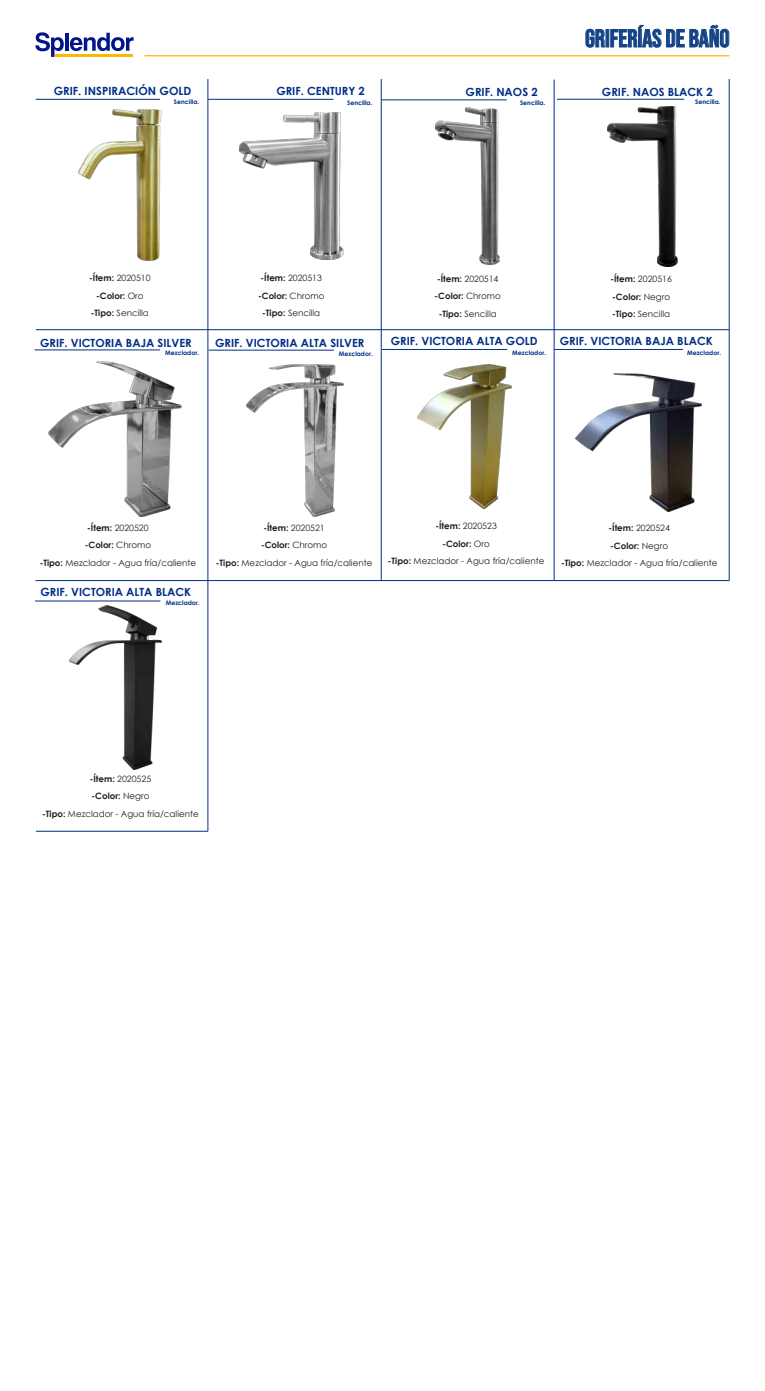
<style>
.page{position:relative;width:765px;height:1391px;background:#fff}
.page>*{position:absolute;margin:0;border:0;box-sizing:border-box;transform-origin:0 0}
.t1{font:25px "Bebas Neue";color:#154387}
.t2{font:700 11.38px "Century Gothic";color:#012e86}
.t3{font:700 11.25px "Century Gothic";color:#012e86}
.t4{font:8.75px/17.5px "Century Gothic";color:#1d1d1b;text-align:center}
.t5{font:700 8.75px/17.5px "Century Gothic";color:#1d1d1b;text-align:center}
.t6{font:700 6.25px "Century Gothic";color:#012e86}
.s1{font-weight:400}
.s2{font-weight:700}
</style>
<div class="page">
<hr style="left:145px;top:55px;width:585px;height:1px;background:#fcb700">
<svg style="left:585px;top:24px;width:145px;height:24px"></svg>
<svg style="left:35px;top:32px;width:29px;height:25px"></svg>
<hr style="left:65px;top:33px;width:4px;height:18px;background:#021689">
<svg style="left:70px;top:33px;width:64px;height:18px"></svg>
<hr style="left:56px;top:54px;width:77px;height:3px;background:#fcb700">
<hr style="left:36px;top:329px;width:693px;height:1px;background:#012e86">
<hr style="left:36px;top:580px;width:693px;height:1px;background:#012e86">
<hr style="left:554px;top:330px;width:1px;height:250px;background:#012e86">
<hr style="left:729px;top:330px;width:1px;height:250px;background:#012e86">
<hr style="left:208px;top:580px;width:1px;height:251px;background:#012e86">
<hr style="left:382px;top:349px;width:125px;height:1px;background:#012e86">
<hr style="left:35px;top:600px;width:125px;height:1px;background:#012e86">
<hr style="left:554px;top:349px;width:129px;height:1px;background:#012e86">
<hr style="left:36px;top:831px;width:172px;height:1px;background:#012e86">
<hr style="left:557px;top:99px;width:127px;height:1px;background:#012e86">
<hr style="left:381px;top:100px;width:126px;height:1px;background:#012e86">
<hr style="left:554px;top:80px;width:1px;height:250px;background:#012e86">
<hr style="left:729px;top:79px;width:1px;height:251px;background:#012e86">
<hr style="left:208px;top:330px;width:1px;height:250px;background:#012e86">
<hr style="left:381px;top:330px;width:1px;height:250px;background:#012e86">
<hr style="left:35px;top:349px;width:125px;height:1px;background:#012e86">
<hr style="left:209px;top:350px;width:125px;height:1px;background:#012e86">
<img style="left:69px;top:605px;width:93px;height:165px">
<img style="left:575px;top:373px;width:126px;height:138px">
<img style="left:418px;top:365px;width:94px;height:143px">
<img style="left:246px;top:364px;width:97px;height:152px">
<img style="left:48px;top:362px;width:133px;height:154px">
<img style="left:436px;top:108px;width:64px;height:157px">
<img style="left:608px;top:107px;width:69px;height:160px">
<hr style="left:208px;top:99px;width:125px;height:1px;background:#012e86">
<hr style="left:36px;top:99px;width:124px;height:1px;background:#012e86">
<hr style="left:208px;top:79px;width:1px;height:251px;background:#012e86">
<hr style="left:381px;top:79px;width:1px;height:251px;background:#012e86">
<img style="left:78px;top:109px;width:84px;height:151px">
<img style="left:239px;top:113px;width:105px;height:146px">
<h1 class="t1" style="left:585px;top:24px;width:146px">GRIFERÍAS DE BAÑO</h1>
<h2 class="t2" style="left:54px;top:82px;width:139px">GRIF. INSPIRACIÓN GOLD</h2>
<p class="t3" style="left:276px;top:83px;width:90px">GRIF. CENTURY 2</p>
<p class="t3" style="left:466px;top:83px;width:74px">GRIF. NAOS 2</p>
<p class="t3" style="left:602px;top:83px;width:112px">GRIF. NAOS BLACK 2</p>
<p class="t6" style="left:174px;top:97px;width:27px">Sencilla.</p>
<p class="t6" style="left:347px;top:98px;width:27px">Sencilla.</p>
<p class="t6" style="left:520px;top:98px;width:27px">Sencilla.</p>
<p class="t6" style="left:695px;top:97px;width:27px">Sencilla.</p>
<p class="t5" style="left:89px;top:269px;width:63px">-Ítem: <span class="s1">2020510 </span>-Color: <span class="s1">Oro </span>-Tipo: <span class="s1">Sencilla</span></p>
<p class="t4" style="left:258px;top:269px;width:68px"><span class="s2">-Ítem:</span> 2020513 <span class="s2">-Color:</span> Chromo <span class="s2">-Tipo:</span> Sencilla</p>
<p class="t4" style="left:435px;top:270px;width:68px"><span class="s2">-Ítem:</span> 2020514 <span class="s2">-Color:</span> Chromo <span class="s2">-Tipo:</span> Sencilla</p>
<p class="t4" style="left:611px;top:270px;width:63px;text-align:left"><span class="s2">-Ítem:</span> 2020516 <span class="s2">-Color:</span> Negro <span class="s2">-Tipo:</span> Sencilla</p>
<p class="t3" style="left:40px;top:334px;width:153px">GRIF. VICTORIA BAJA SILVER</p>
<p class="t3" style="left:215px;top:334px;width:151px">GRIF. VICTORIA ALTA SILVER</p>
<p class="t3" style="left:391px;top:333px;width:148px">GRIF. VICTORIA ALTA GOLD</p>
<p class="t3" style="left:560px;top:333px;width:154px">GRIF. VICTORIA BAJA BLACK</p>
<p class="t6" style="left:165px;top:348px;width:36px">Mezclador.</p>
<p class="t6" style="left:339px;top:348px;width:36px">Mezclador.</p>
<p class="t6" style="left:512px;top:348px;width:35px">Mezclador.</p>
<p class="t6" style="left:687px;top:348px;width:35px">Mezclador.</p>
<p class="t4" style="left:40px;top:519px;width:158px"><span class="s2">-Ítem:</span> 2020520<br><span class="s2">-Color:</span> Chromo<br><span class="s2">-Tipo:</span> Mezclador - Agua fría/caliente</p>
<p class="t4" style="left:216px;top:518px;width:158px"><span class="s2">-Ítem:</span> 2020521<br><span class="s2">-Color:</span> Chromo<br><span class="s2">-Tipo:</span> Mezclador - Agua fría/caliente</p>
<p class="t3" style="left:40px;top:583px;width:152px">GRIF. VICTORIA ALTA BLACK</p>
<p class="t6" style="left:166px;top:598px;width:36px">Mezclador.</p>
<p class="t4" style="left:388px;top:517px;width:158px"><span class="s2">-Ítem:</span> 2020523<br><span class="s2">-Color:</span> Oro<br><span class="s2">-Tipo:</span> Mezclador - Agua fría/caliente</p>
<p class="t4" style="left:561px;top:519px;width:158px"><span class="s2">-Ítem:</span> 2020524<br><span class="s2">-Color:</span> Negro<br><span class="s2">-Tipo:</span> Mezclador - Agua fría/caliente</p>
<p class="t4" style="left:42px;top:770px;width:158px"><span class="s2">-Ítem:</span> 2020525<br><span class="s2">-Color:</span> Negro<br><span class="s2">-Tipo:</span> Mezclador - Agua fría/caliente</p>
</div>
